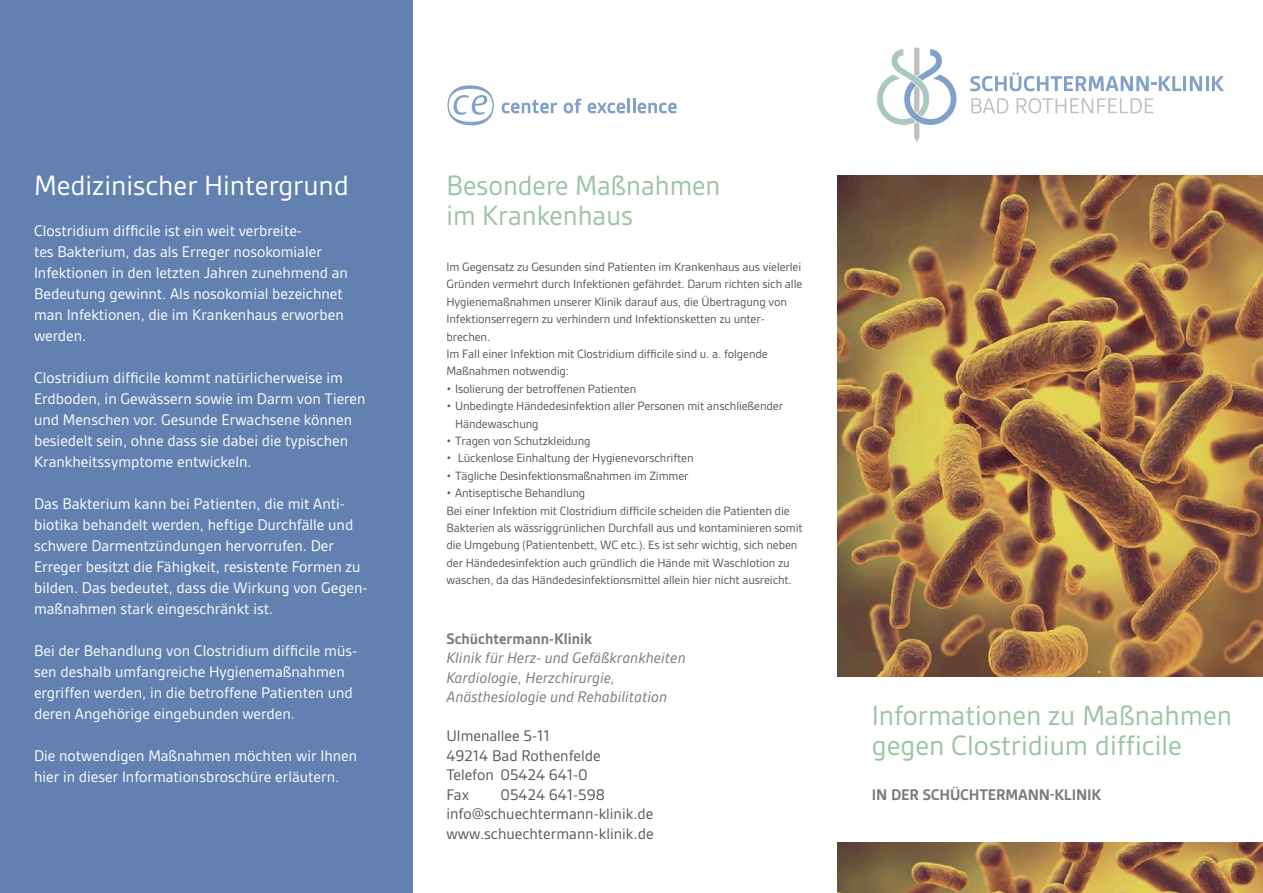
<style>
.page{position:relative;width:1263px;height:893px;background:#fff}
.page>*{position:absolute;margin:0;border:0;box-sizing:border-box;transform-origin:0 0}
.t1{font:30px/30px "Gesta";color:#9bc4a3}
.t2{font:30px "Gesta";color:#fff}
.t3{font:16.5px/21px "Gesta";color:#fff}
.t4{font:16.5px/19.5px "Gesta";color:#575756}
.t5{font:italic 16.5px/19.5px "Gesta";color:#7b7b7a}
.t6{font:700 16.5px "Gesta";letter-spacing:-.01em;color:#7b7b7a}
.t7{font:12.9px/17.4px "Gesta";letter-spacing:-.01em;color:#575756}
</style>
<div class="page">
<img style="left:838px;top:176px;width:425px;height:501px">
<img style="left:838px;top:842px;width:425px;height:51px">
<div style="left:0;top:0;width:412px;height:893px;background:#6281b0"></div>
<svg style="left:447px;top:85px;width:47px;height:40px"></svg>
<svg style="left:502px;top:100px;width:55px;height:13px"></svg>
<svg style="left:564px;top:99px;width:17px;height:14px"></svg>
<svg style="left:588px;top:103px;width:37px;height:10px"></svg>
<hr style="left:627px;top:99px;width:3px;height:14px;background:#81a1cb">
<svg style="left:633px;top:99px;width:44px;height:14px"></svg>
<svg style="left:877px;top:48px;width:79px;height:94px"></svg>
<svg style="left:970px;top:73px;width:211px;height:18px"></svg>
<hr style="left:1183px;top:76px;width:3px;height:15px;background:#81a1cb">
<svg style="left:1190px;top:76px;width:12px;height:15px"></svg>
<hr style="left:1205px;top:76px;width:3px;height:15px;background:#81a1cb">
<svg style="left:1212px;top:76px;width:12px;height:15px"></svg>
<svg style="left:971px;top:98px;width:37px;height:15px"></svg>
<svg style="left:1017px;top:98px;width:136px;height:15px"></svg>
<h1 class="t2" style="left:34px;top:168px;width:317px">Medizinischer Hintergrund</h1>
<p class="t3" style="left:34px;top:220px;width:315px">Clostridium difficile ist ein weit verbreite-<br>tes Bakterium, das als Erreger nosokomialer Infektionen in den letzten Jahren zunehmend an Bedeutung gewinnt. Als nosokomial bezeichnet man Infektionen, die im Krankenhaus erworben werden.</p>
<p class="t3" style="left:34px;top:367px;width:333px">Clostridium difficile kommt natürlicherweise im Erdboden, in Gewässern sowie im Darm von Tieren und Menschen vor. Gesunde Erwachsene können besiedelt sein, ohne dass sie dabei die typischen Krankheitssymptome entwickeln.</p>
<p class="t3" style="left:34px;top:493px;width:335px">Das Bakterium kann bei Patienten, die mit Anti&shy;biotika behandelt werden, heftige Durchfälle und schwere Darmentzündungen hervorrufen. Der Erreger besitzt die Fähigkeit, resistente Formen zu bilden. Das bedeutet, dass die Wirkung von Gegen&shy;maßnahmen stark eingeschränkt ist.</p>
<p class="t3" style="left:34px;top:640px;width:325px">Bei der Behandlung von Clostridium difficile müs&shy;sen deshalb umfangreiche Hygienemaßnahmen ergriffen werden, in die betroffene Patienten und deren Angehörige eingebunden werden.</p>
<p class="t3" style="left:34px;top:745px;width:325px">Die notwendigen Maßnahmen möchten wir Ihnen hier in dieser Informationsbroschüre erläutern.</p>
<h1 class="t1" style="left:446px;top:170px;width:275px">Besondere Maßnahmen im Krankenhaus</h1>
<p class="t7" style="left:446px;top:258px;width:357px">Im Gegensatz zu Gesunden sind Patienten im Krankenhaus aus vielerlei Gründen vermehrt durch Infektionen gefährdet. Darum richten sich alle Hygienemaßnahmen unserer Klinik darauf aus, die Übertragung von Infektionserregern zu verhindern und Infektionsketten zu unter&shy;brechen.<br>Im Fall einer Infektion mit Clostridium difficile sind u. a. folgende Maßnahmen notwendig:</p>
<p class="t7" style="left:446px;top:380px;width:191px">• Isolierung der betroffenen Patienten</p>
<p class="t7" style="left:455px;top:397px;width:330px;text-indent:-9px">• Unbedingte Händedesinfektion aller Personen mit anschließender<br>Händewaschung</p>
<p class="t7" style="left:446px;top:432px;width:146px">• Tragen von Schutzkleidung</p>
<p class="t7" style="left:446px;top:449px;width:249px">• Lückenlose Einhaltung der Hygienevorschriften</p>
<p class="t7" style="left:446px;top:467px;width:244px">• Tägliche Desinfektionsmaßnahmen im Zimmer</p>
<p class="t7" style="left:446px;top:484px;width:358px">• Antiseptische Behandlung<br>Bei einer Infektion mit Clostridium difficile scheiden die Patienten die Bakterien als wässriggrünlichen Durchfall aus und kontaminieren somit die Umgebung (Patientenbett, WC etc.). Es ist sehr wichtig, sich neben der Händedesinfektion auch gründlich die Hände mit Waschlotion zu waschen, da das Händedesinfektionsmittel allein hier nicht ausreicht.</p>
<p class="t6" style="left:446px;top:629px;width:147px">Schüchtermann-Klinik</p>
<p class="t5" style="left:446px;top:648px;width:241px">Klinik für Herz- und Gefäßkrankheiten<br>Kardiologie, Herzchirurgie,<br>Anästhesiologie und Rehabilitation</p>
<p class="t4" style="left:446px;top:726px;width:156px">Ulmenallee 5-11<br>49214 Bad Rothenfelde<br>Telefon 05424 641-0<br>Fax</p>
<p class="t4" style="left:446px;top:784px;width:209px;text-align:center">05424 641-598 info@schuechtermann-klinik.de www.schuechtermann-klinik.de</p>
<h1 class="t1" style="left:872px;top:700px;width:362px">Informationen zu Maßnahmen gegen Clostridium difficile</h1>
<p class="t6" style="left:872px;top:785px;width:231px">IN DER SCHÜCHTERMANN-KLINIK</p>
</div>
